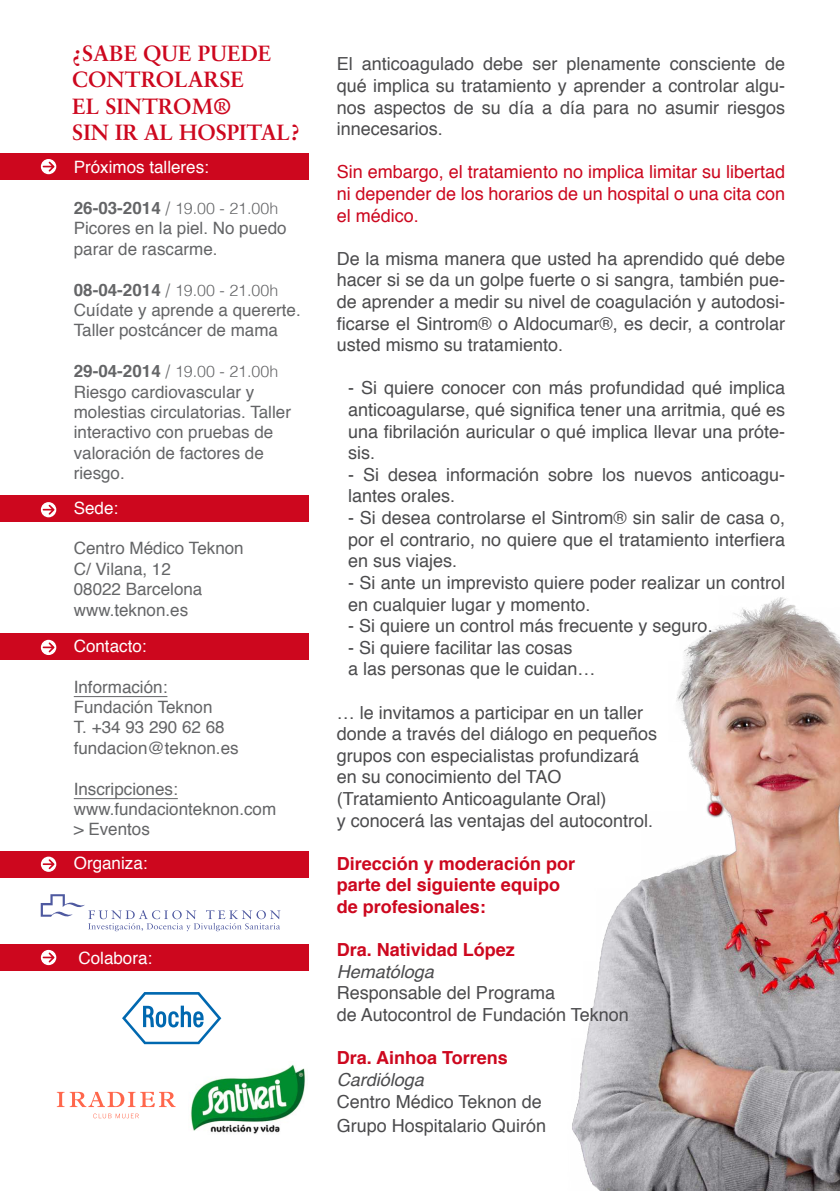
<style>
.page{position:relative;width:840px;height:1191px;background:#fff}
.page>*{position:absolute;margin:0;border:0;box-sizing:border-box;transform-origin:0 0}
.t1{font:700 22px/26.4px "Sabon LT Std";color:#cd071e}
.t2{font:18px/21.6px "Helvetica";color:#4b4b4d}
.t3{font:18px/21.6px "Helvetica";color:#cc071e;text-align:justify}
.t4{font:700 18px/21.6px "Helvetica";color:#cd071e}
.t5{font:italic 18px "Helvetica";color:#4b4b4d}
.t6{font:17px/20.4px "Helvetica";color:#646567}
.t7{font:17px "Helvetica";color:#fff}
.t8{font:300 16px "Helvetica";color:#646567}
.s1{font-weight:700;font-size:17px}
.s2{font-size:17px}
</style>
<div class="page">
<div style="left:0;top:634px;width:308px;height:26px;background:#cd071e"></div>
<div style="left:0;top:495px;width:308px;height:26px;background:#cd071e"></div>
<hr style="left:74px;top:696px;width:93px;height:1px;background:#646567">
<hr style="left:74px;top:798px;width:104px;height:1px;background:#646567">
<svg style="left:41px;top:502px;width:15px;height:15px"></svg>
<svg style="left:41px;top:640px;width:15px;height:15px"></svg>
<img style="left:572px;top:597px;width:267px;height:594px">
<div style="left:0;top:851px;width:308px;height:26px;background:#cd071e"></div>
<div style="left:0;top:944px;width:308px;height:26px;background:#cd071e"></div>
<div style="left:0;top:153px;width:308px;height:26px;background:#cd071e"></div>
<svg style="left:41px;top:894px;width:239px;height:37px"></svg>
<svg style="left:41px;top:159px;width:15px;height:15px"></svg>
<svg style="left:41px;top:950px;width:15px;height:15px"></svg>
<svg style="left:41px;top:856px;width:15px;height:16px"></svg>
<svg style="left:122px;top:992px;width:99px;height:52px"></svg>
<svg style="left:57px;top:1091px;width:118px;height:16px"></svg>
<svg style="left:93px;top:1113px;width:46px;height:5px"></svg>
<img style="left:191px;top:1064px;width:114px;height:70px">
<p class="t1" style="left:72px;top:40px;width:229px">¿SABE QUE PUEDE<br>CONTROLARSE<br>EL SINTROM®<br>SIN IR AL HOSPITAL?</p>
<p class="t7" style="left:74px;top:154px;width:137px">Próximos talleres:</p>
<p class="t8" style="left:74px;top:198px;width:206px"><span class="s1">26-03-2014</span> <span class="s2">/</span> 19.00 - 21.00h</p>
<p class="t6" style="left:74px;top:219px;width:214px">Picores en la piel. No puedo parar de rascarme.</p>
<p class="t8" style="left:74px;top:280px;width:206px"><span class="s1">08-04-2014</span> <span class="s2">/</span> 19.00 - 21.00h</p>
<p class="t6" style="left:74px;top:300px;width:228px">Cuídate y aprende a quererte.<br>Taller postcáncer de mama</p>
<p class="t8" style="left:74px;top:361px;width:206px"><span class="s1">29-04-2014</span> <span class="s2">/</span> 19.00 - 21.00h</p>
<p class="t6" style="left:74px;top:382px;width:218px">Riesgo cardiovascular y molestias circulatorias. Taller interactivo con pruebas de valoración de factores de riesgo.</p>
<p class="t7" style="left:74px;top:494px;width:46px">Sede:</p>
<p class="t6" style="left:74px;top:539px;width:171px">Centro Médico Teknon<br>C/ Vilana, 12<br>08022 Barcelona www.teknon.es</p>
<p class="t7" style="left:74px;top:632px;width:74px">Contacto:</p>
<p class="t6" style="left:74px;top:677px;width:166px">Información:<br>Fundación Teknon<br>T. +34 93 290 62 68 fundacion@teknon.es</p>
<p class="t6" style="left:74px;top:779px;width:204px">Inscripciones: www.fundacionteknon.com &gt; Eventos</p>
<p class="t7" style="left:74px;top:850px;width:75px">Organiza:</p>
<p class="t7" style="left:78px;top:945px;width:75px">Colabora:</p>
<p class="t2" style="left:336px;top:54px;width:450px;text-align:justify">El anticoagulado debe ser plenamente consciente de qué implica su tratamiento y aprender a controlar algu&shy;nos aspectos de su día a día para no asumir riesgos innecesarios.</p>
<p class="t3" style="left:336px;top:162px;width:450px">Sin embargo, el tratamiento no implica limitar su libertad ni depender de los horarios de un hospital o una cita con el médico.</p>
<p class="t2" style="left:336px;top:248px;width:450px;text-align:justify">De la misma manera que usted ha aprendido qué debe hacer si se da un golpe fuerte o si sangra, también pue&shy;de aprender a medir su nivel de coagulación y autodosi&shy;ficarse el Sintrom® o Aldocumar®, es decir, a controlar usted mismo su tratamiento.</p>
<p class="t2" style="left:348px;top:378px;width:438px;text-align:justify">- Si quiere conocer con más profundidad qué implica anticoagularse, qué significa tener una arritmia, qué es una fibrilación auricular o qué implica llevar una próte&shy;sis.</p>
<p class="t2" style="left:348px;top:464px;width:438px">- Si desea información sobre los nuevos anticoagu&shy;lantes orales.</p>
<p class="t2" style="left:348px;top:507px;width:438px;text-align:justify">- Si desea controlarse el Sintrom® sin salir de casa o, por el contrario, no quiere que el tratamiento interfiera en sus viajes.</p>
<p class="t2" style="left:348px;top:572px;width:438px">- Si ante un imprevisto quiere poder realizar un control en cualquier lugar y momento.</p>
<p class="t2" style="left:348px;top:615px;width:366px">- Si quiere un control más frecuente y seguro.</p>
<p class="t2" style="left:348px;top:637px;width:249px">- Si quiere facilitar las cosas<br>a las personas que le cuidan…</p>
<p class="t2" style="left:336px;top:702px;width:322px">… le invitamos a participar en un taller donde a través del diálogo en pequeños grupos con especialistas profundizará en su conocimiento del TAO (Tratamiento Anticoagulante Oral)<br>y conocerá las ventajas del autocontrol.</p>
<p class="t4" style="left:336px;top:853px;width:240px">Dirección y moderación por parte del siguiente equipo de profesionales:</p>
<p class="t4" style="left:336px;top:939px;width:180px">Dra. Natividad López</p>
<p class="t5" style="left:336px;top:957px;width:99px">Hematóloga</p>
<p class="t2" style="left:336px;top:983px;width:293px">Responsable del Programa<br>de Autocontrol de Fundación Teknon</p>
<p class="t4" style="left:336px;top:1047px;width:173px">Dra. Ainhoa Torrens</p>
<p class="t5" style="left:336px;top:1065px;width:89px">Cardióloga</p>
<p class="t2" style="left:336px;top:1089px;width:211px;line-height:24px">Centro Médico Teknon de<br>Grupo Hospitalario Quirón</p>
</div>
